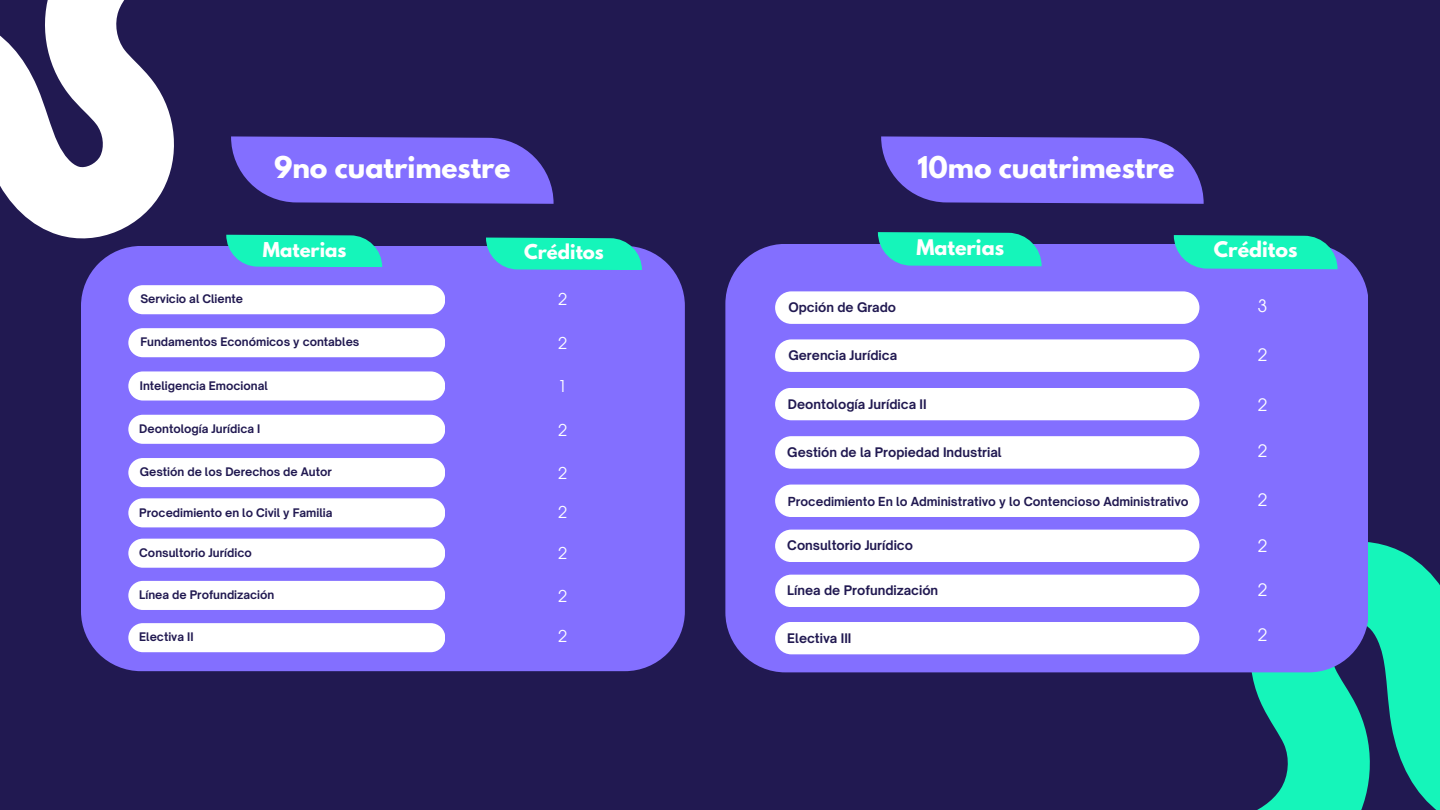
<style>
.page{position:relative;width:1440px;height:810px;background:#211951}
.page>*{position:absolute;margin:0;border:0;box-sizing:border-box;transform-origin:0 0}
.t1{font:700 26.6px "League Spartan";color:#fff}
.t2{font:700 19.1px "League Spartan";color:#fff}
.t3{font:700 18.2px "League Spartan";color:#fff}
.t4{font:17.1px "ITC Avant Garde Pro";color:#fff}
.t5{font:16.3px "ITC Avant Garde Pro";color:#fff}
.t6{font:700 12.7px "Open Sauce One";color:#211951}
.t7{font:700 12.6px "Open Sauce One";color:#211951}
.t8{font:700 11.9px "Open Sauce One";color:#211951}
.t9{font:700 11.3px "Open Sauce One";color:#211951}
</style>
<div class="page">
<svg style="left:1155px;top:542px;width:285px;height:268px;fill:#15f5ba"></svg>
<svg style="left:0;top:0;width:269px;height:239px"></svg>
<div style="left:81px;top:246px;width:604px;height:425px;background:#836fff"></div>
<div style="left:128px;top:285px;width:317px;height:29px;background:#fff;border-radius:15px"></div>
<div style="left:128px;top:328px;width:317px;height:29px;background:#fff;border-radius:15px"></div>
<div style="left:128px;top:371px;width:317px;height:30px;background:#fff;border-radius:15px"></div>
<div style="left:128px;top:498px;width:317px;height:29px;background:#fff;border-radius:15px"></div>
<div style="left:128px;top:415px;width:317px;height:29px;background:#fff;border-radius:15px"></div>
<div style="left:128px;top:539px;width:317px;height:29px;background:#fff;border-radius:15px"></div>
<div style="left:128px;top:581px;width:317px;height:29px;background:#fff;border-radius:15px"></div>
<div style="left:128px;top:623px;width:317px;height:29px;background:#fff;border-radius:15px"></div>
<div style="left:128px;top:458px;width:317px;height:29px;background:#fff;border-radius:15px"></div>
<svg style="left:226px;top:235px;width:156px;height:32px;background:#1be4b9"></svg>
<svg style="left:486px;top:238px;width:156px;height:32px;background:#1ce4bb"></svg>
<div style="left:725px;top:244px;width:643px;height:428px;background:#836fff;border-radius:60px"></div>
<div style="left:775px;top:291px;width:424px;height:33px;background:#fff;border-radius:16px"></div>
<div style="left:775px;top:339px;width:424px;height:33px;background:#fff;border-radius:16px"></div>
<div style="left:775px;top:388px;width:424px;height:32px;background:#fff;border-radius:16px"></div>
<div style="left:775px;top:530px;width:424px;height:32px;background:#fff;border-radius:16px"></div>
<div style="left:775px;top:436px;width:424px;height:33px;background:#fff;border-radius:16px"></div>
<div style="left:775px;top:575px;width:424px;height:32px;background:#fff;border-radius:16px"></div>
<div style="left:775px;top:622px;width:424px;height:32px;background:#fff;border-radius:16px"></div>
<div style="left:775px;top:485px;width:424px;height:32px;background:#fff;border-radius:16px"></div>
<svg style="left:878px;top:232px;width:164px;height:34px;background:#1be2b8"></svg>
<svg style="left:1174px;top:235px;width:164px;height:34px;background:#1be2b8"></svg>
<svg style="left:231px;top:136px;width:323px;height:68px;background:#7764ea"></svg>
<svg style="left:881px;top:136px;width:323px;height:68px;background:#7764ea"></svg>
<h1 class="t1" style="left:274px;top:154px;width:238px">9no cuatrimestre</h1>
<h1 class="t1" style="left:917px;top:154px;width:259px">10mo cuatrimestre</h1>
<h3 class="t3" style="left:263px;top:240px;width:85px">Materias</h3>
<p class="t9" style="left:140px;top:292px;width:104px">Servicio al Cliente</p>
<p class="t9" style="left:140px;top:335px;width:221px">Fundamentos Económicos y contables</p>
<p class="t9" style="left:140px;top:378px;width:129px">Inteligencia Emocional</p>
<p class="t9" style="left:139px;top:422px;width:122px">Deontología Jurídica I</p>
<p class="t9" style="left:140px;top:465px;width:194px">Gestión de los Derechos de Autor</p>
<p class="t9" style="left:139px;top:505px;width:195px">Procedimiento en lo Civil y Familia</p>
<p class="t9" style="left:139px;top:546px;width:114px">Consultorio Jurídico</p>
<p class="t9" style="left:139px;top:588px;width:137px">Línea de Profundización</p>
<p class="t9" style="left:139px;top:630px;width:56px">Electiva II</p>
<h3 class="t3" style="left:524px;top:242px;width:81px">Créditos</h3>
<h3 class="t5" style="left:558px;top:293px;width:11px">2</h3>
<h3 class="t5" style="left:558px;top:337px;width:11px">2</h3>
<h3 class="t5" style="left:558px;top:380px;width:11px">1</h3>
<h3 class="t5" style="left:558px;top:423px;width:11px">2</h3>
<h3 class="t5" style="left:558px;top:467px;width:11px">2</h3>
<h3 class="t5" style="left:558px;top:506px;width:11px">2</h3>
<h3 class="t5" style="left:558px;top:547px;width:11px">2</h3>
<h3 class="t5" style="left:558px;top:590px;width:11px">2</h3>
<h3 class="t5" style="left:558px;top:630px;width:11px">2</h3>
<h2 class="t2" style="left:916px;top:238px;width:89px">Materias</h2>
<p class="t7" style="left:788px;top:299px;width:109px">Opción de Grado</p>
<p class="t6" style="left:788px;top:348px;width:110px">Gerencia Jurídica</p>
<p class="t6" style="left:788px;top:396px;width:140px">Deontología Jurídica II</p>
<p class="t6" style="left:787px;top:444px;width:216px">Gestión de la Propiedad Industrial</p>
<p class="t8" style="left:788px;top:494px;width:402px">Procedimiento En lo Administrativo y lo Contencioso Administrativo</p>
<p class="t6" style="left:787px;top:538px;width:127px">Consultorio Jurídico</p>
<p class="t6" style="left:787px;top:583px;width:152px">Línea de Profundización</p>
<p class="t6" style="left:787px;top:630px;width:66px">Electiva III</p>
<h2 class="t2" style="left:1214px;top:240px;width:85px">Créditos</h2>
<h3 class="t4" style="left:1258px;top:299px;width:11px">3</h3>
<h3 class="t4" style="left:1258px;top:349px;width:11px">2</h3>
<h3 class="t4" style="left:1258px;top:398px;width:11px">2</h3>
<h3 class="t4" style="left:1258px;top:444px;width:11px">2</h3>
<h3 class="t4" style="left:1258px;top:494px;width:11px">2</h3>
<h3 class="t4" style="left:1258px;top:539px;width:11px">2</h3>
<h3 class="t4" style="left:1258px;top:583px;width:11px">2</h3>
<h3 class="t4" style="left:1258px;top:628px;width:11px">2</h3>
</div>
